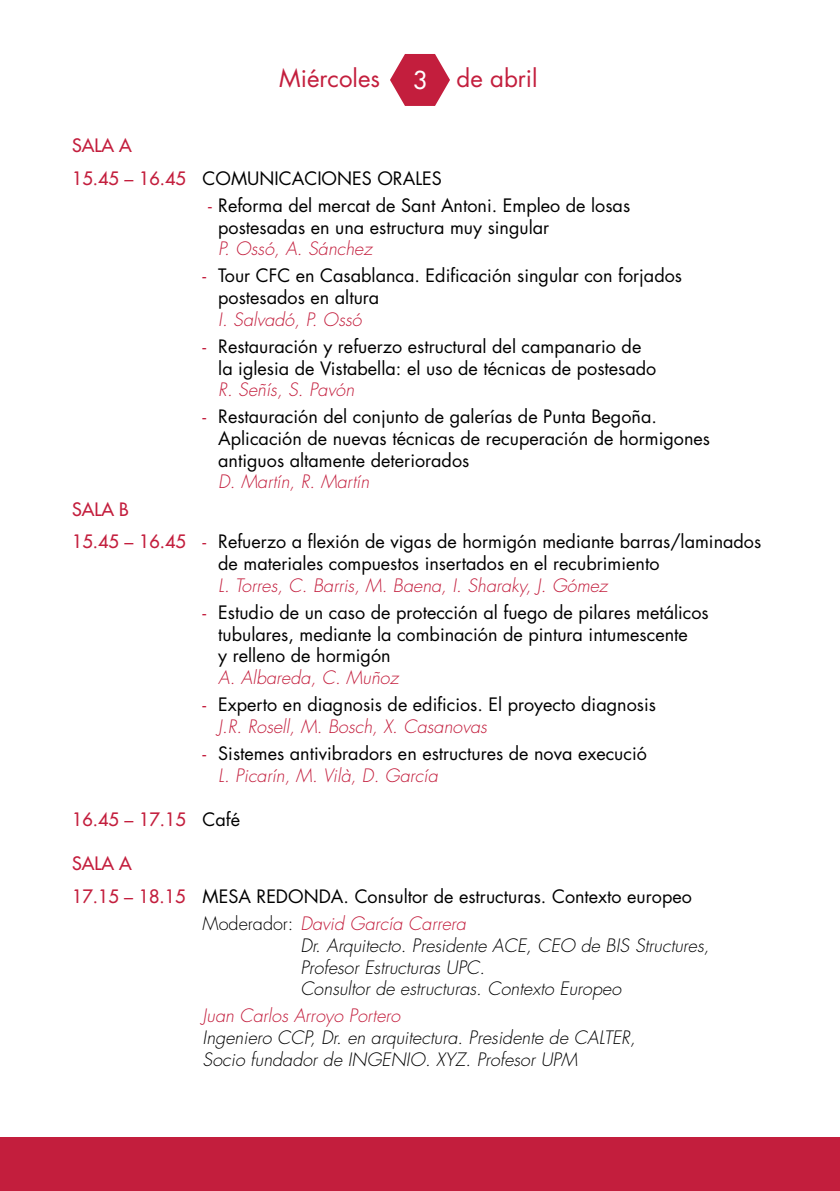
<style>
.page{position:relative;width:840px;height:1191px;background:#fff}
.page>*{position:absolute;margin:0;border:0;box-sizing:border-box;transform-origin:0 0}
.t1{font:24px "Futura";color:#c31e3d}
.t2{font:24px "Futura";color:#fff}
.t3{font:18px/21.6px "Futura";color:#000}
.t4{font:italic 300 18px/21.6px "Futura";color:#000}
.t5{font:italic 300 18px "Futura";color:#c31e3d}
.t6{font:18px "Futura";color:#c31e3d}
.s1{color:#c31e3d}
.s2{font-weight:300;font-style:italic;color:#c31e3d}
.s3{font-style:inherit}
.s4{color:#000}
.s5{font-style:normal}
</style>
<div class="page">
<svg style="left:390px;top:54px;width:60px;height:52px"></svg>
<div style="left:0;top:1137px;width:839px;height:54px;background:#c31e3d"></div>
<h1 class="t1" style="left:279px;top:62px;width:102px">Miércoles</h1>
<h1 class="t1" style="left:456px;top:62px;width:83px">de abril</h1>
<h1 class="t2" style="left:413px;top:65px;width:15px">3</h1>
<p class="t3" style="left:72px;top:128px;width:371px;line-height:33px"><span class="s1">SALA A<br>15.45</span> <span class="s1">–</span> <span class="s1">16.45</span> COMUNICACIONES ORALES</p>
<p class="t3" style="left:218px;top:194px;width:413px;text-indent:-10px"><span class="s1">-</span> Reforma del mercat de Sant Antoni. Empleo de losas postesadas en una estructura muy singular</p>
<p class="t5" style="left:218px;top:237px;width:155px">P. Ossó, A. Sánchez</p>
<p class="t3" style="left:218px;top:265px;width:465px;text-indent:-16px"><span class="s1">-</span> Tour CFC en Casablanca. Edificación singular con forjados postesados en altura</p>
<p class="t5" style="left:218px;top:307px;width:145px">I. Salvadó, P. Ossó</p>
<p class="t3" style="left:218px;top:335px;width:439px;text-indent:-16px"><span class="s1">-</span> Restauración y refuerzo estructural del campanario de la iglesia de Vistabella: el uso de técnicas de postesado</p>
<p class="t5" style="left:218px;top:378px;width:137px">R. Señís, S. Pavón</p>
<p class="t3" style="left:218px;top:406px;width:493px;text-indent:-16px"><span class="s1">-</span> Restauración del conjunto de galerías de Punta Begoña.<br>Aplicación de nuevas técnicas de recuperación de hormigones antiguos altamente deteriorados</p>
<p class="t5" style="left:218px;top:470px;width:152px">D. Martín, R. Martín</p>
<p class="t3" style="left:72px;top:492px;width:690px;line-height:33px"><span class="s1">SALA B<br>15.45</span> <span class="s1">–</span> <span class="s1">16.45</span> <span class="s1">-</span> Refuerzo a flexión de vigas de hormigón mediante barras/laminados</p>
<p class="t3" style="left:218px;top:552px;width:442px">de materiales compuestos insertados en el recubrimiento</p>
<p class="t5" style="left:218px;top:573px;width:390px">L. Torres, C. Barris, M. Baena, I. Sharaky, J. Gómez</p>
<p class="t3" style="left:218px;top:601px;width:491px;text-indent:-16px"><span class="s1">-</span> Estudio de un caso de protección al fuego de pilares metálicos tubulares, mediante la combinación de pintura intumescente<br>y relleno de hormigón</p>
<p class="t5" style="left:218px;top:665px;width:181px">A. Albareda, C. Muñoz</p>
<p class="t3" style="left:218px;top:693px;width:439px;text-indent:-16px"><span class="s1">-</span> Experto en diagnosis de edificios. El proyecto diagnosis<br><span class="s2">J.R. Rosell, M. Bosch, X. Casanovas</span></p>
<p class="t3" style="left:218px;top:742px;width:430px;text-indent:-16px"><span class="s1">-</span> Sistemes antivibradors en estructures de nova execució<br><span class="s2">L. Picarín, M. Vilà, D. García</span></p>
<p class="t6" style="left:72px;top:807px;width:169px">16.45 <span class="s3">–</span> 17.15 <span class="s4">Café</span></p>
<p class="t3" style="left:72px;top:846px;width:621px;line-height:33px"><span class="s1">SALA A<br>17.15</span> <span class="s1">–</span> <span class="s1">18.15</span> MESA REDONDA. Consultor de estructuras. Contexto europeo</p>
<p class="t4" style="left:300px;top:913px;width:410px;text-indent:-98px"><span class="s5">Moderador:</span> <span class="s1">David García Carrera<br></span>Dr. Arquitecto. Presidente ACE, CEO de BIS Structures, Profesor Estructuras UPC.<br>Consultor de estructuras. Contexto Europeo</p>
<p class="t5" style="left:202px;top:1004px;width:199px">Juan Carlos Arroyo Portero</p>
<p class="t4" style="left:202px;top:1027px;width:434px">Ingeniero CCP, Dr. en arquitectura. Presidente de CALTER,<br>Socio fundador de INGENIO. XYZ. Profesor UPM</p>
</div>
